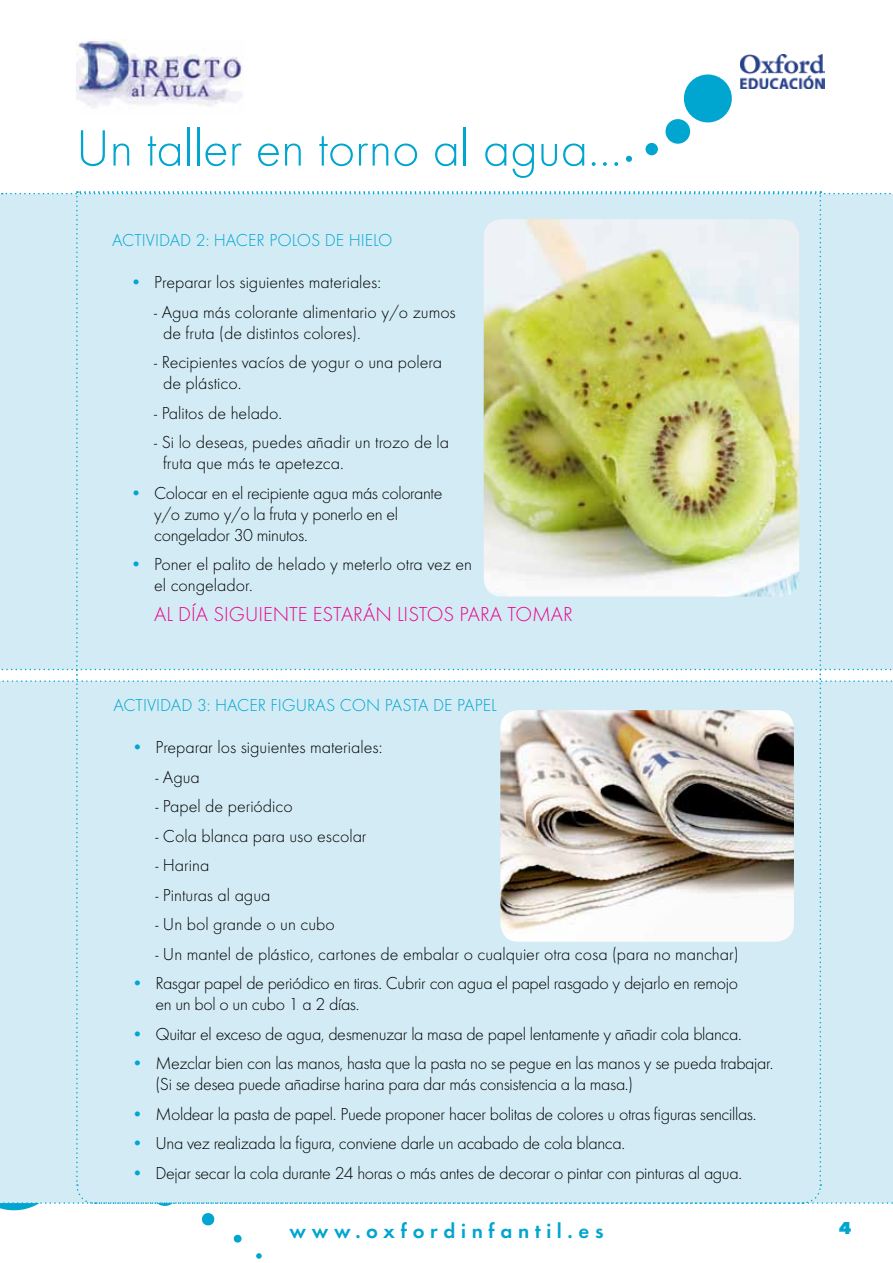
<style>
.page{position:relative;width:893px;height:1263px;background:#fff}
.page>*{position:absolute;margin:0;border:0;box-sizing:border-box;transform-origin:0 0}
.t1{font:300 52.95px "Futura T";color:#00a5d0}
.t2{font:300 21px "Futura T";color:#ec008c}
.t3{font:600 21px "Futura T";letter-spacing:.27em;color:#00a5d0}
.t4{font:300 18px/21px "Futura T";letter-spacing:-.02em;color:#000}
.t5{font:300 18px/21px "Futura T";color:#000}
.t6{font:300 18px "Futura T";color:#00a5d0}
.t7{font:800 18px "Futura T";color:#00a5d0}
.s1{color:#00a5d0}
</style>
<div class="page">
<svg style="left:233px;top:1234px;width:9px;height:9px"></svg>
<svg style="left:256px;top:1253px;width:6px;height:6px"></svg>
<div style="left:0;top:191px;width:893px;height:1035px;background:#d2ebf4"></div>
<img style="left:740px;top:54px;width:85px;height:35px">
<img style="left:76px;top:40px;width:167px;height:68px">
<div style="left:684px;top:74px;width:48px;height:48px;background:#00a5d0;border-radius:50%"></div>
<div style="left:665px;top:119px;width:25px;height:25px;background:#00a5d0;border-radius:50%"></div>
<div style="left:645px;top:143px;width:13px;height:12px;background:#00a5d0;border-radius:50%"></div>
<svg style="left:626px;top:156px;width:6px;height:6px"></svg>
<img style="left:484px;top:219px;width:315px;height:378px">
<img style="left:500px;top:710px;width:294px;height:232px">
<h1 class="t1" style="left:76px;top:117px;width:547px">Un taller en torno al agua…</h1>
<p class="t6" style="left:112px;top:230px;width:58px">Actividad</p>
<p class="t6" style="left:196px;top:230px;width:193px">2: Hacer polos de h ielo</p>
<p class="t5" style="left:130px;top:272px;width:252px"><span class="s1">•</span> Preparar los siguientes materiales:</p>
<p class="t5" style="left:163px;top:301px;width:294px;text-indent:-9px">- Agua más colorante alimentario y/o zumos de fruta (de distintos colores).</p>
<p class="t5" style="left:163px;top:352px;width:280px;text-indent:-9px">- Recipientes vacíos de yogur o una polera de plástico.</p>
<p class="t5" style="left:154px;top:402px;width:129px">- Palitos de helado.</p>
<p class="t5" style="left:163px;top:432px;width:287px;text-indent:-9px">- Si lo deseas, puedes añadir un trozo de la fruta que más te apetezca.</p>
<p class="t4" style="left:154px;top:482px;width:290px;text-indent:-24px"><span class="s1">•</span> Colocar en el recipiente agua más colorante y/o zumo y/o la fruta y ponerlo en el congelador 30 minutos.</p>
<p class="t5" style="left:154px;top:554px;width:319px;text-indent:-24px"><span class="s1">•</span> Poner el palito de helado y meterlo otra vez en el congelador.</p>
<p class="t2" style="left:154px;top:601px;width:326px">Al día sigu iente estarán listos para</p>
<p class="t2" style="left:507px;top:601px;width:55px">to mar</p>
<p class="t6" style="left:113px;top:695px;width:58px">Actividad</p>
<p class="t6" style="left:197px;top:695px;width:301px">3: Hacer figuras con pasta de papel</p>
<p class="t5" style="left:131px;top:737px;width:252px"><span class="s1">•</span> Preparar los siguientes materiales:</p>
<p class="t4" style="left:155px;top:766px;width:46px">- Agua</p>
<p class="t4" style="left:155px;top:796px;width:139px">- Papel de periódico</p>
<p class="t5" style="left:155px;top:825px;width:213px">- Cola blanca para uso escolar</p>
<p class="t4" style="left:155px;top:855px;width:55px">- Harina</p>
<p class="t5" style="left:155px;top:884px;width:117px">- Pinturas al agua</p>
<p class="t5" style="left:155px;top:914px;width:181px">- Un bol grande o un cubo</p>
<p class="t5" style="left:155px;top:943px;width:585px">- Un mantel de plástico, cartones de embalar o cualquier otra cosa (para no manchar)</p>
<p class="t4" style="left:155px;top:973px;width:584px;text-indent:-24px"><span class="s1">•</span> Rasgar papel de periódico en tiras. Cubrir con agua el papel rasgado y dejarlo en remojo en un bol o un cubo 1 a 2 días.</p>
<p class="t4" style="left:131px;top:1023px;width:612px"><span class="s1">•</span> Quitar el exceso de agua, desmenuzar la masa de papel lentamente y añadir cola blanca.</p>
<p class="t4" style="left:155px;top:1053px;width:620px;text-indent:-24px"><span class="s1">•</span> Mezclar bien con las manos, hasta que la pasta no se pegue en las manos y se pueda trabajar. (Si se desea puede añadirse harina para dar más consistencia a la masa.)</p>
<p class="t4" style="left:131px;top:1103px;width:626px"><span class="s1">•</span> Moldear la pasta de papel. Puede proponer hacer bolitas de colores u otras figuras sencillas.</p>
<p class="t4" style="left:131px;top:1133px;width:495px"><span class="s1">•</span> Una vez realizada la figura, conviene darle un acabado de cola blanca.</p>
<p class="t4" style="left:131px;top:1162px;width:612px"><span class="s1">•</span> Dejar secar la cola durante 24 horas o más antes de decorar o pintar con pinturas al agua.</p>
<p class="t3" style="left:289px;top:1218px;width:316px">www.oxfordinfantil.es</p>
<p class="t7" style="left:839px;top:1217px;width:14px">4</p>
</div>
